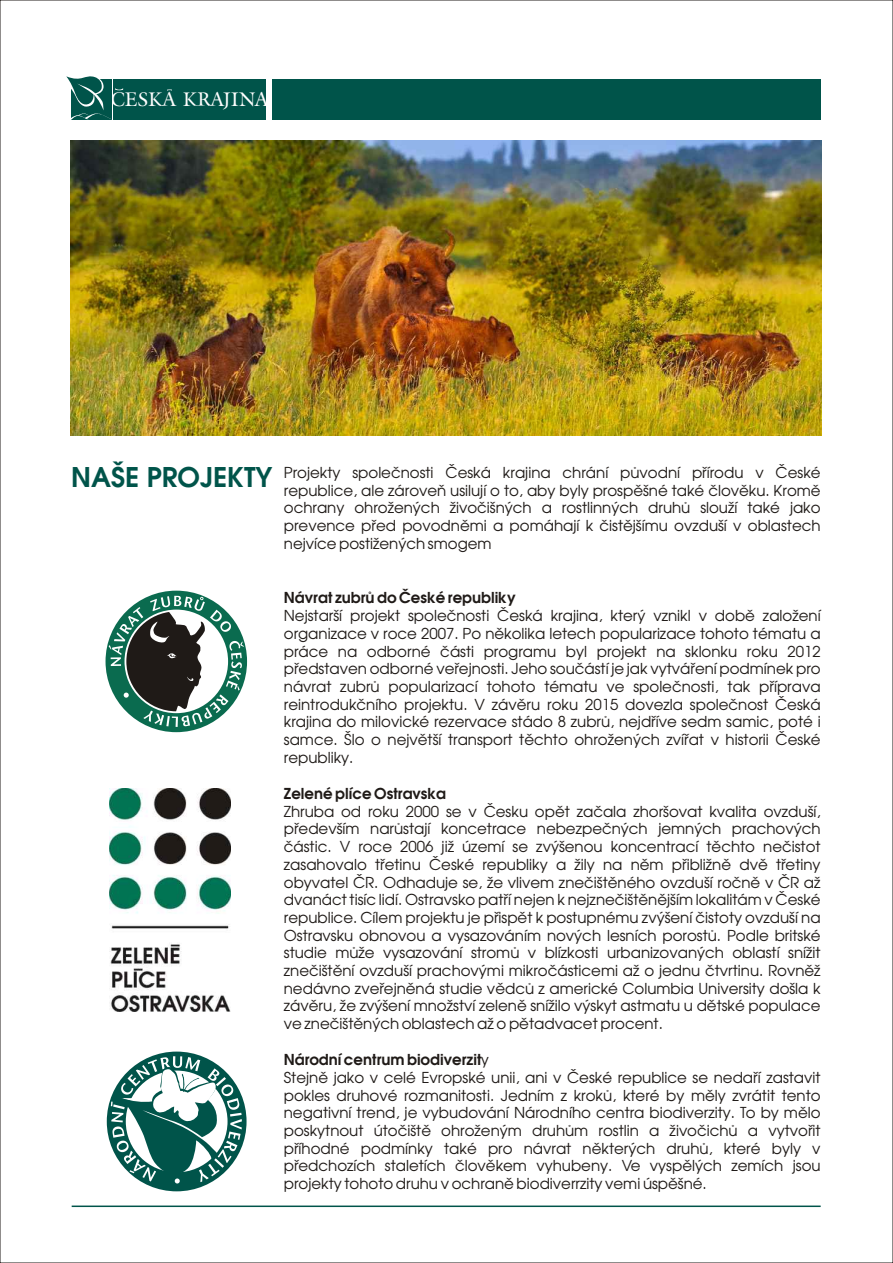
<style>
.page{position:relative;width:893px;height:1263px;background:#fff}
.page>*{position:absolute;margin:0;border:0;box-sizing:border-box;transform-origin:0 0}
.t1{font:700 27px "Avalon";color:#00544a}
.t2{font:19.5px "Galliard ITCCE";letter-spacing:-.02em;color:#fff}
.t3{font:15px/17.7px "Avalon";color:#1f1a17;text-align:justify}
.t4{font:700 15px "Avalon";color:#1f1a17}
.s1{font-weight:700}
.s2{font-family:"Avant Garde IT Cby BT"}
</style>
<div class="page">
<img style="left:109px;top:788px;width:121px;height:224px">
<div style="left:272px;top:79px;width:548px;height:40px;background:#00544a"></div>
<div style="left:113px;top:79px;width:152px;height:40px;background:#00544a"></div>
<svg style="left:66px;top:76px;width:57px;height:44px"></svg>
<hr style="left:72px;top:1205px;width:749px;height:2px;background:#00544a">
<img style="left:70px;top:141px;width:751px;height:294px">
<svg style="left:106px;top:591px;width:141px;height:141px"></svg>
<svg style="left:107px;top:1051px;width:140px;height:140px"></svg>
<h2 class="t2" style="left:111px;top:91px;width:159px">CESKA KRAJINA</h2>
<h1 class="t1" style="left:71px;top:465px;width:202px">NAŠE PROJEKTY</h1>
<p class="t3" style="left:284px;top:465px;width:538px">Projekty společnosti Česká krajina chrání původní přírodu v České republice, ale zároveň usilují o to, aby byly prospěšné také člověku. Kromě ochrany ohrožených živočišných a rostlinných druhů slouží také jako prevence před povodněmi a pomáhají k čistějšímu ovzduší v oblastech nejvíce postižených smogem</p>
<p class="t4" style="left:284px;top:591px;width:233px">Návrat zubrů do České republiky</p>
<p class="t3" style="left:284px;top:608px;width:538px">Nejstarší projekt společnosti Česká krajina, který vznikl v době založení organizace v roce 2007. Po několika letech popularizace tohoto tématu a práce na odborné části programu byl projekt na sklonku roku 2012 představen odborné veřejnosti. Jeho součástí je jak vytváření podmínek pro návrat zubrů popularizací tohoto tématu ve společnosti, tak příprava reintrodukčního projektu. V závěru roku 2015 dovezla společnost Česká krajina do milovické rezervace stádo 8 zubrů, nejdříve sedm samic, poté i samce. Šlo o největší transport těchto ohrožených zvířat v historii České republiky.</p>
<p class="t4" style="left:284px;top:787px;width:164px">Zelené plíce Ostravska</p>
<p class="t3" style="left:284px;top:803px;width:538px">Zhruba od roku 2000 se v Česku opět začala zhoršovat kvalita ovzduší, především narůstají koncetrace nebezpečných jemných prachových částic. V roce 2006 již území se zvýšenou koncentrací těchto nečistot zasahovalo třetinu České republiky a žily na něm přibližně dvě třetiny obyvatel ČR. Odhaduje se, že vlivem znečištěného ovzduší ročně v ČR až dvanáct tisíc lidí. Ostravsko patří nejen k nejznečištěnějším lokalitám v České republice. Cílem projektu je přispět k postupnému zvýšení čistoty ovzduší na Ostravsku obnovou a vysazováním nových lesních porostů. Podle britské studie může vysazování stromů v blízkosti urbanizovaných oblastí snížit znečištění ovzduší prachovými mikročásticemi až o jednu čtvrtinu. Rovněž nedávno zveřejněná studie vědců z americké Columbia University došla k závěru, že zvýšení množství zeleně snížilo výskyt astmatu u dětské populace ve znečištěných oblastech až o pětadvacet procent.</p>
<p class="t3" style="left:284px;top:1052px;width:538px;text-align:left"><span class="s1">Národní centrum biodiverzit</span><span class="s2">y<br></span>Stejně jako v celé Evropské unii, ani v České republice se nedaří zastavit pokles druhové rozmanitosti. Jedním z kroků, které by měly zvrátit tento negativní trend, je vybudování Národního centra biodiverzity. To by mělo poskytnout útočiště ohroženým druhům rostlin a živočichů a vytvořit příhodné podmínky také pro návrat některých druhů, které byly v předchozích staletích člověkem vyhubeny. Ve vyspělých zemích jsou projekty tohoto druhu v ochraně biodiverrzity vemi úspěšné.</p>
</div>
